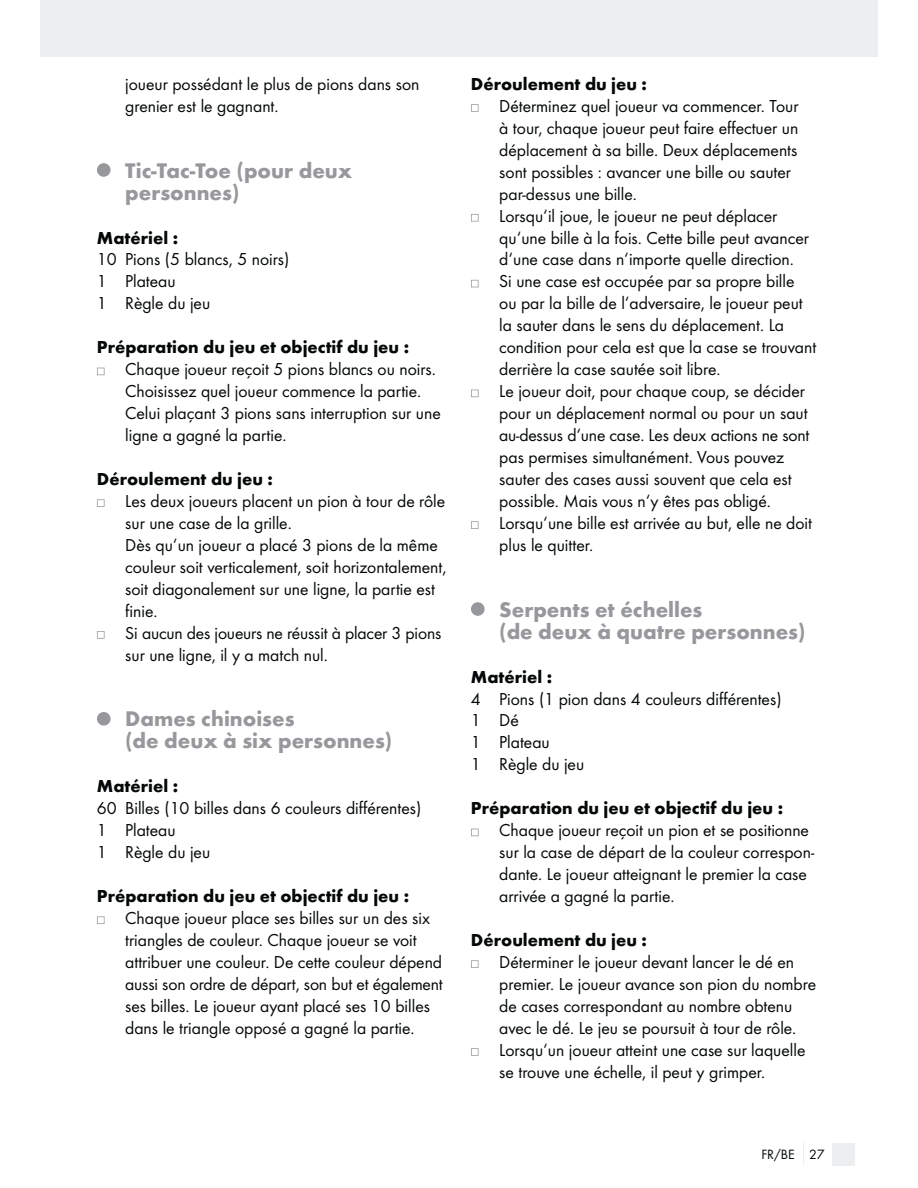
<style>
.page{position:relative;width:918px;height:1188px;background:#fff}
.page>*{position:absolute;margin:0;border:0;box-sizing:border-box;transform-origin:0 0}
.t1{font:700 21.9px/21.9px "Futura";color:#97989b}
.t2{font:18px/21.9px "Futura Boo";color:#040809}
.t3{font:700 18px "Futura";color:#040809}
.t4{font:13.95px "Futura Boo";color:#040809}
</style>
<div class="page">
<div style="left:40px;top:0;width:838px;height:57px;background:#edeeef"></div>
<div style="left:832px;top:1143px;width:23px;height:22px;background:#edeeef"></div>
<svg style="left:803px;top:1143px;width:1px;height:22px"></svg>
<div style="left:97px;top:163px;width:14px;height:14px;background:#97989b;border-radius:50%"></div>
<svg style="left:97px;top:368px;width:8px;height:7px"></svg>
<svg style="left:97px;top:499px;width:8px;height:8px"></svg>
<svg style="left:97px;top:631px;width:8px;height:8px"></svg>
<div style="left:97px;top:712px;width:14px;height:14px;background:#97989b;border-radius:50%"></div>
<svg style="left:97px;top:916px;width:8px;height:8px"></svg>
<svg style="left:471px;top:104px;width:8px;height:8px"></svg>
<svg style="left:471px;top:214px;width:8px;height:8px"></svg>
<svg style="left:471px;top:280px;width:8px;height:7px"></svg>
<svg style="left:471px;top:390px;width:8px;height:7px"></svg>
<svg style="left:471px;top:521px;width:8px;height:8px"></svg>
<div style="left:471px;top:602px;width:14px;height:14px;background:#97989b;border-radius:50%"></div>
<svg style="left:471px;top:829px;width:8px;height:7px"></svg>
<svg style="left:471px;top:960px;width:8px;height:8px"></svg>
<svg style="left:471px;top:1048px;width:8px;height:8px"></svg>
<p class="t2" style="left:125px;top:75px;width:296px">joueur possédant le plus de pions dans son grenier est le gagnant.</p>
<p class="t1" style="left:125px;top:161px;width:229px">Tic-Tac-Toe (pour deux personnes)</p>
<p class="t3" style="left:97px;top:230px;width:83px">Matériel :</p>
<p class="t2" style="left:97px;top:250px;width:194px">10 Pions (5 blancs, 5 noirs)<br>1 Plateau<br>1 Règle du jeu</p>
<p class="t3" style="left:97px;top:340px;width:314px">Préparation du jeu et objectif du jeu :</p>
<p class="t2" style="left:125px;top:360px;width:317px">Chaque joueur reçoit 5 pions blancs ou noirs.<br>Choisissez quel joueur commence la partie.<br>Celui plaçant 3 pions sans interruption sur une ligne a gagné la partie.</p>
<p class="t3" style="left:97px;top:472px;width:178px">Déroulement du jeu :</p>
<p class="t2" style="left:125px;top:492px;width:323px">Les deux joueurs placent un pion à tour de rôle sur une case de la grille.<br>Dès qu‘un joueur a placé 3 pions de la même couleur soit verticalement, soit horizontalement, soit diagonalement sur une ligne, la partie est finie.<br>Si aucun des joueurs ne réussit à placer 3 pions sur une ligne, il y a match nul.</p>
<p class="t1" style="left:125px;top:710px;width:269px">Dames chinoises<br>(de deux à six personnes)</p>
<p class="t3" style="left:97px;top:779px;width:83px">Matériel :</p>
<p class="t2" style="left:97px;top:799px;width:326px">60 Billes (10 billes dans 6 couleurs différentes)<br>1 Plateau<br>1 Règle du jeu</p>
<p class="t3" style="left:97px;top:889px;width:314px">Préparation du jeu et objectif du jeu :</p>
<p class="t2" style="left:125px;top:909px;width:319px">Chaque joueur place ses billes sur un des six triangles de couleur. Chaque joueur se voit attribuer une couleur. De cette couleur dépend aussi son ordre de départ, son but et également ses billes. Le joueur ayant placé ses 10 billes dans le triangle opposé a gagné la partie.</p>
<p class="t3" style="left:471px;top:77px;width:178px">Déroulement du jeu :</p>
<p class="t2" style="left:499px;top:97px;width:319px">Déterminez quel joueur va commencer. Tour<br>à tour, chaque joueur peut faire effectuer un déplacement à sa bille. Deux déplacements sont possibles : avancer une bille ou sauter par-dessus une bille.<br>Lorsqu‘il joue, le joueur ne peut déplacer qu‘une bille à la fois. Cette bille peut avancer d‘une case dans n‘importe quelle direction.<br>Si une case est occupée par sa propre bille<br>ou par la bille de l‘adversaire, le joueur peut la sauter dans le sens du déplacement. La condition pour cela est que la case se trouvant derrière la case sautée soit libre.<br>Le joueur doit, pour chaque coup, se décider pour un déplacement normal ou pour un saut au-dessus d‘une case. Les deux actions ne sont pas permises simultanément. Vous pouvez sauter des cases aussi souvent que cela est possible. Mais vous n‘y êtes pas obligé.<br>Lorsqu‘une bille est arrivée au but, elle ne doit plus le quitter.</p>
<p class="t1" style="left:499px;top:600px;width:308px">Serpents et échelles<br>(de deux à quatre personnes)</p>
<p class="t3" style="left:471px;top:669px;width:83px">Matériel :</p>
<p class="t2" style="left:471px;top:689px;width:312px">4 Pions (1 pion dans 4 couleurs différentes)<br>1 Dé<br>1 Plateau<br>1 Règle du jeu</p>
<p class="t3" style="left:471px;top:801px;width:314px">Préparation du jeu et objectif du jeu :</p>
<p class="t2" style="left:499px;top:821px;width:317px">Chaque joueur reçoit un pion et se positionne sur la case de départ de la couleur correspon&shy;dante. Le joueur atteignant le premier la case arrivée a gagné la partie.</p>
<p class="t3" style="left:471px;top:933px;width:178px">Déroulement du jeu :</p>
<p class="t2" style="left:499px;top:953px;width:318px">Déterminer le joueur devant lancer le dé en premier. Le joueur avance son pion du nombre de cases correspondant au nombre obtenu avec le dé. Le jeu se poursuit à tour de rôle.<br>Lorsqu‘un joueur atteint une case sur laquelle se trouve une échelle, il peut y grimper.</p>
<p class="t4" style="left:761px;top:1149px;width:65px">FR/BE 27</p>
</div>
